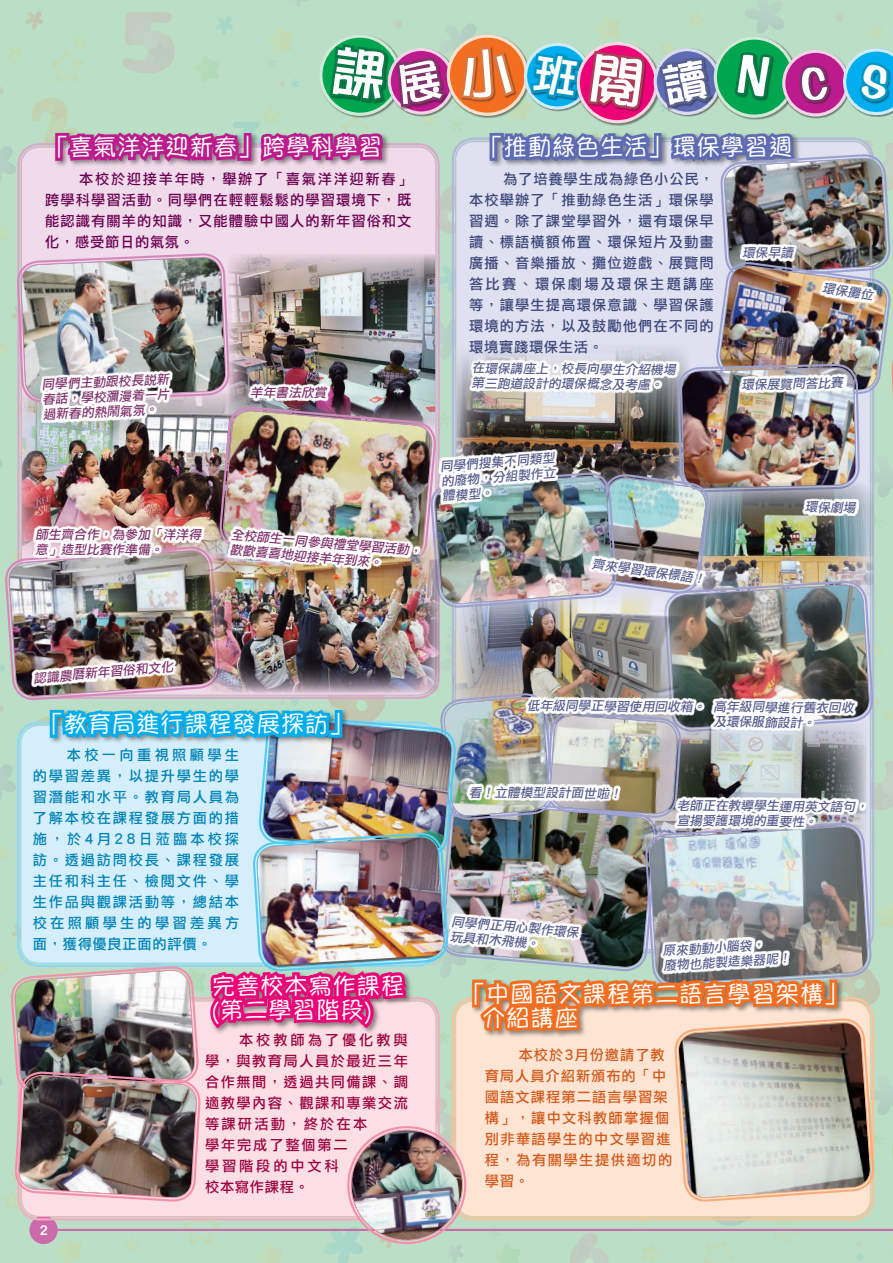
<style>
.page{position:relative;width:893px;height:1263px;background:#fff}
.page>*{position:absolute;margin:0;border:0;box-sizing:border-box;transform-origin:0 0}
.t1{font:24.15px/24px "Yuppy TC";color:#fff}
.t2{font:14.25px/21px "Li Hei Pro";letter-spacing:.08em;color:#3c477a;text-align:justify}
.t3{font:14.25px/21px "Li Hei Pro";letter-spacing:.125em;color:#0083b6;text-align:justify}
.t4{font:14.25px/21px "Li Hei Pro";letter-spacing:.105em;color:#9d0140}
.t5{font:14.25px/21px "Li Hei Pro";letter-spacing:.075em;color:#6b0052;text-align:justify}
.t6{font:14.25px/21px "Li Hei Pro";letter-spacing:.075em;color:#d3591a}
.t7{font:13.5px "Arial Rounded MT Bold";color:#fff}
.t8{font:italic 12.75px/15px "Li Hei Pro";color:#595f8e}
.t9{font:italic 12.75px/15px "Li Hei Pro";color:#81336c}
</style>
<div class="page">
<img style="left:0;top:0;width:893px;height:1263px">
<h1 class="t1" style="left:45px;top:135px;width:339px">「喜氣洋洋迎新春」跨學科學習</h1>
<h1 class="t1" style="left:479px;top:135px;width:315px">「推動綠色生活」環保學習週</h1>
<p class="t5" style="left:45px;top:169px;width:368px;text-indent:34px">本校於迎接羊年時，舉辦了「喜氣洋洋迎新春」跨學科學習活動。同學們在輕輕鬆鬆的學習環境下，既能認識有關羊的知識，又能體驗中國人的新年習俗和文化，感受節日的氣氛。</p>
<p class="t2" style="left:469px;top:169px;width:246px;text-indent:34px">為了培養學生成為綠色小公民，本校舉辦了「推動綠色生活」環保學習週。除了課堂學習外，還有環保早讀、標語橫額佈置、環保短片及動畫廣播、音樂播放、攤位遊戲、展覽問答比賽、環保劇場及環保主題講座等，讓學生提高環保意識、學習保護環境的方法，以及鼓勵他們在不同的環境實踐環保生活。</p>
<p class="t8" style="left:742px;top:245px;width:52px;rotate:1deg">環保早讀</p>
<p class="t8" style="left:823px;top:281px;width:52px;rotate:8deg">環保攤位</p>
<p class="t9" style="left:41px;top:378px;width:129px;text-align:justify;rotate:-3deg">同學們主動跟校長說新春話，學校瀰漫着一片過新春的熱鬧氣氛。</p>
<p class="t9" style="left:35px;top:527px;width:170px">師生齊合作，為參加「洋洋得意」造型比賽作準備。</p>
<p class="t9" style="left:250px;top:385px;width:80px">羊年書法欣賞</p>
<p class="t9" style="left:232px;top:527px;width:193px;rotate:5deg">全校師生一同參與禮堂學習活動，歡歡喜喜地迎接羊年到來。</p>
<p class="t8" style="left:472px;top:361px;width:208px">在環保講座上，校長向學生介紹機場第三跑道設計的環保概念及考慮。</p>
<p class="t8" style="left:440px;top:458px;width:116px;text-align:justify;rotate:-4deg">同學們搜集不同類型的廢物，分組製作立體模型。</p>
<p class="t8" style="left:593px;top:556px;width:116px;rotate:8deg">齊來學習環保標語！</p>
<p class="t8" style="left:741px;top:377px;width:103px;rotate:-1deg">環保展覽問答比賽</p>
<p class="t8" style="left:805px;top:500px;width:55px">環保劇場</p>
<p class="t9" style="left:33px;top:671px;width:142px;rotate:-5deg">認識農曆新年習俗和文化</p>
<h1 class="t1" style="left:39px;top:712px;width:315px">「教育局進行課程發展探訪」</h1>
<p class="t3" style="left:33px;top:745px;width:208px;text-indent:34px">本校一向重視照顧學生的學習差異，以提升學生的學習潛能和水平。教育局人員為了解本校在課程發展方面的措施，於4月28日蒞臨本校探訪。透過訪問校長、課程發展主任和科主任、檢閱文件、學生作品與觀課活動等，總結本校在照顧學生的學習差異方面，獲得優良正面的評價。</p>
<h1 class="t1" style="left:212px;top:973px;width:194px">完善校本寫作課程(第二學習階段)</h1>
<p class="t7" style="left:40px;top:1222px;width:10px">2</p>
<p class="t4" style="left:205px;top:1029px;width:204px;text-indent:34px">本校教師為了優化教與學，與教育局人員於最近三年合作無間，透過共同備課、調適教學內容、觀課和專業交流等課研活動，終於在本<br>學年完成了整個第二<br>學習階段的中文科<br>校本寫作課程。</p>
<p class="t8" style="left:713px;top:699px;width:144px;text-indent:-186px">低年級同學正學習使用回收箱。高年級同學進行舊衣回收及環保服飾設計。</p>
<p class="t8" style="left:469px;top:785px;width:157px">看！立體模型設計面世啦！</p>
<p class="t8" style="left:452px;top:914px;width:129px;rotate:5deg">同學們正用心製作環保玩具和木飛機。</p>
<p class="t8" style="left:677px;top:799px;width:195px">老師正在教導學生運用英文語句，宣揚愛護環境的重要性。</p>
<p class="t8" style="left:662px;top:943px;width:129px;rotate:-3deg">原來動動小腦袋，<br>廢物也能製造樂器呢！</p>
<h1 class="t1" style="left:482px;top:981px;width:367px;text-indent:-20px">「中國語文課程第二語言學習架構」介紹講座</h1>
<p class="t6" style="left:485px;top:1044px;width:189px;text-indent:34px">本校於3月份邀請了教育局人員介紹新頒布的「中國語文課程第二語言學習架構」，讓中文科教師掌握個別非華語學生的中文學習進程，為有關學生提供適切的學習。</p>
</div>
